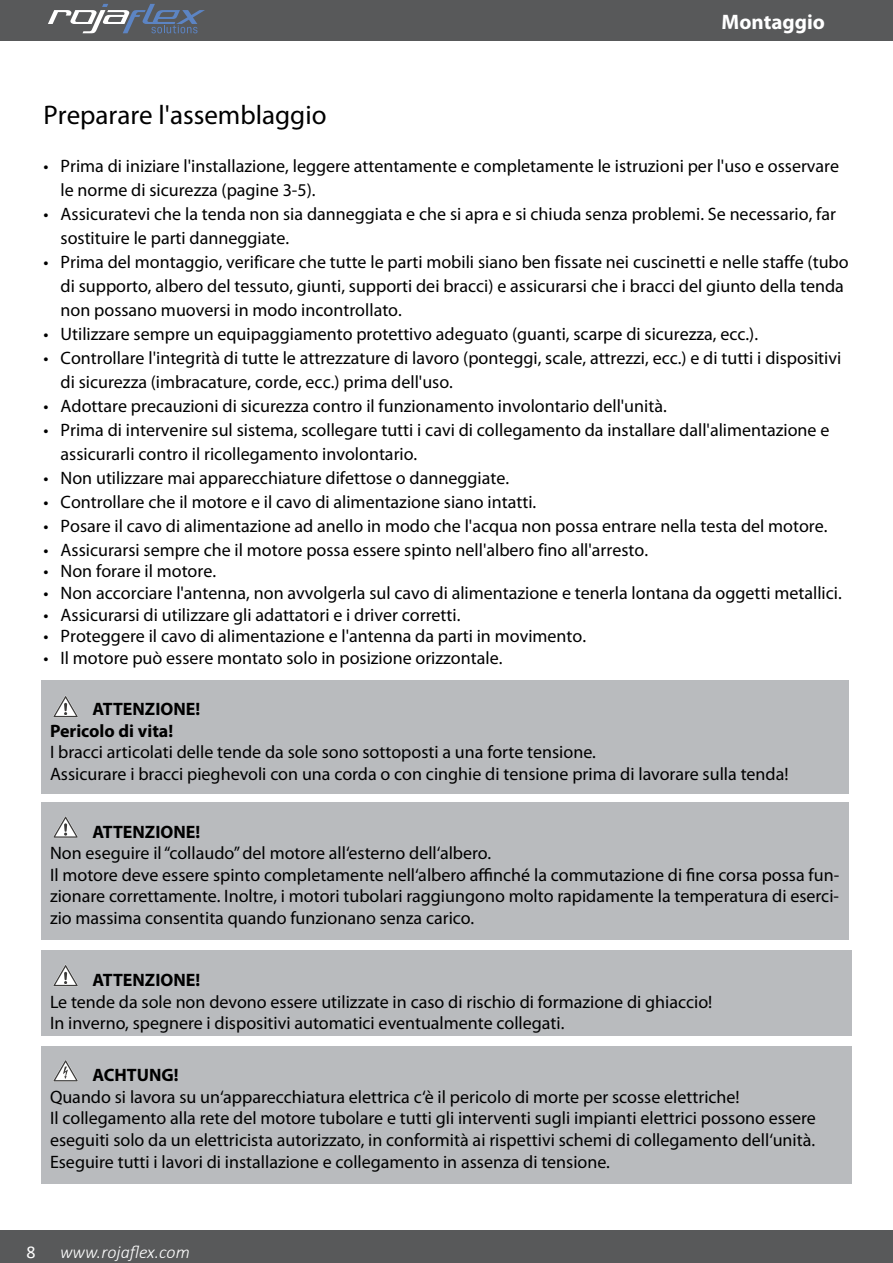
<style>
.page{position:relative;width:893px;height:1263px;background:#fff}
.page>*{position:absolute;margin:0;border:0;box-sizing:border-box;transform-origin:0 0}
.t1{font:27px "Myriad Pro";color:#000}
.t2{font:700 21px "Myriad Pro";color:#fff}
.t3{font:18px/21.6px "Myriad Pro";color:#000}
.t4{font:700 18px/21.6px "Myriad Pro";color:#000}
.t5{font:italic 300 18px "Calibri";color:#fff}
.t6{font:18px "Calibri";color:#fff}
</style>
<div class="page">
<div style="left:0;top:0;width:893px;height:41px;background:#58595a"></div>
<div style="left:0;top:1230px;width:893px;height:33px;background:#58595a"></div>
<svg style="left:48px;top:4px;width:157px;height:29px"></svg>
<div style="left:41px;top:680px;width:808px;height:113px;background:#b9bbbe"></div>
<div style="left:41px;top:802px;width:808px;height:137px;background:#b9bbbe"></div>
<div style="left:41px;top:951px;width:810px;height:85px;background:#b9bbbe"></div>
<div style="left:41px;top:1046px;width:810px;height:137px;background:#b9bbbe"></div>
<svg style="left:53px;top:816px;width:25px;height:22px"></svg>
<svg style="left:53px;top:965px;width:25px;height:22px"></svg>
<svg style="left:53px;top:1060px;width:25px;height:22px"></svg>
<svg style="left:53px;top:696px;width:25px;height:22px"></svg>
<p class="t2" style="left:722px;top:10px;width:105px">Montaggio</p>
<h1 class="t1" style="left:44px;top:100px;width:284px">Preparare l'assemblaggio</h1>
<p class="t3" style="left:61px;top:154px;width:780px;line-height:24px;text-indent:-17px">• Prima di iniziare l'installazione, leggere attentamente e completamente le istruzioni per l'uso e osservare le norme di sicurezza (pagine 3-5).</p>
<p class="t3" style="left:61px;top:202px;width:777px;line-height:24px;text-indent:-17px">• Assicuratevi che la tenda non sia danneggiata e che si apra e si chiuda senza problemi. Se necessario, far sostituire le parti danneggiate.</p>
<p class="t3" style="left:61px;top:250px;width:790px;line-height:24px;text-indent:-17px">• Prima del montaggio, verificare che tutte le parti mobili siano ben fissate nei cuscinetti e nelle staffe (tubo di supporto, albero del tessuto, giunti, supporti dei bracci) e assicurarsi che i bracci del giunto della tenda non possano muoversi in modo incontrollato.</p>
<p class="t3" style="left:44px;top:323px;width:716px">• Utilizzare sempre un equipaggiamento protettivo adeguato (guanti, scarpe di sicurezza, ecc.).</p>
<p class="t3" style="left:61px;top:346px;width:782px;line-height:24px;text-indent:-17px">• Controllare l'integrità di tutte le attrezzature di lavoro (ponteggi, scale, attrezzi, ecc.) e di tutti i dispositivi di sicurezza (imbracature, corde, ecc.) prima dell'uso.</p>
<p class="t3" style="left:44px;top:395px;width:625px">• Adottare precauzioni di sicurezza contro il funzionamento involontario dell'unità.</p>
<p class="t3" style="left:61px;top:418px;width:770px;line-height:24px;text-indent:-17px">• Prima di intervenire sul sistema, scollegare tutti i cavi di collegamento da installare dall'alimentazione e assicurarli contro il ricollegamento involontario.</p>
<p class="t3" style="left:44px;top:467px;width:467px">• Non utilizzare mai apparecchiature difettose o danneggiate.</p>
<p class="t3" style="left:44px;top:491px;width:494px">• Controllare che il motore e il cavo di alimentazione siano intatti.</p>
<p class="t3" style="left:44px;top:515px;width:785px">• Posare il cavo di alimentazione ad anello in modo che l'acqua non possa entrare nella testa del motore.</p>
<p class="t3" style="left:44px;top:539px;width:606px">• Assicurarsi sempre che il motore possa essere spinto nell'albero fino all'arresto.</p>
<p class="t3" style="left:44px;top:561px;width:174px">• Non forare il motore.</p>
<p class="t3" style="left:44px;top:582px;width:800px">• Non accorciare l'antenna, non avvolgerla sul cavo di alimentazione e tenerla lontana da oggetti metallici.</p>
<p class="t3" style="left:44px;top:604px;width:418px">• Assicurarsi di utilizzare gli adattatori e i driver corretti.</p>
<p class="t3" style="left:44px;top:626px;width:544px">• Proteggere il cavo di alimentazione e l'antenna da parti in movimento.</p>
<p class="t3" style="left:44px;top:647px;width:460px">• Il motore può essere montato solo in posizione orizzontale.</p>
<p class="t4" style="left:50px;top:698px;width:152px;text-indent:43px">ATTENZIONE!<br>Pericolo di vita!</p>
<p class="t3" style="left:50px;top:742px;width:740px">I bracci articolati delle tende da sole sono sottoposti a una forte tensione.<br>Assicurare i bracci pieghevoli con una corda o con cinghie di tensione prima di lavorare sulla tenda!</p>
<p class="t4" style="left:93px;top:821px;width:109px">ATTENZIONE!</p>
<p class="t3" style="left:50px;top:843px;width:791px">Non eseguire il “collaudo” del motore all‘esterno dell‘albero.<br>Il motore deve essere spinto completamente nell‘albero affinché la commutazione di fine corsa possa fun&shy;zionare correttamente. Inoltre, i motori tubolari raggiungono molto rapidamente la temperatura di eserci&shy;zio massima consentita quando funzionano senza carico.</p>
<p class="t4" style="left:93px;top:969px;width:109px">ATTENZIONE!</p>
<p class="t3" style="left:50px;top:991px;width:664px">Le tende da sole non devono essere utilizzate in caso di rischio di formazione di ghiaccio!<br>In inverno, spegnere i dispositivi automatici eventualmente collegati.</p>
<p class="t4" style="left:93px;top:1065px;width:88px">ACHTUNG!</p>
<p class="t3" style="left:50px;top:1086px;width:767px">Quando si lavora su un‘apparecchiatura elettrica c‘è il pericolo di morte per scosse elettriche!<br>Il collegamento alla rete del motore tubolare e tutti gli interventi sugli impianti elettrici possono essere eseguiti solo da un elettricista autorizzato, in conformità ai rispettivi schemi di collegamento dell‘unità.<br>Eseguire tutti i lavori di installazione e collegamento in assenza di tensione.</p>
<p class="t6" style="left:27px;top:1239px;width:11px">8</p>
<p class="t5" style="left:60px;top:1241px;width:131px">www.rojaflex.com</p>
</div>
